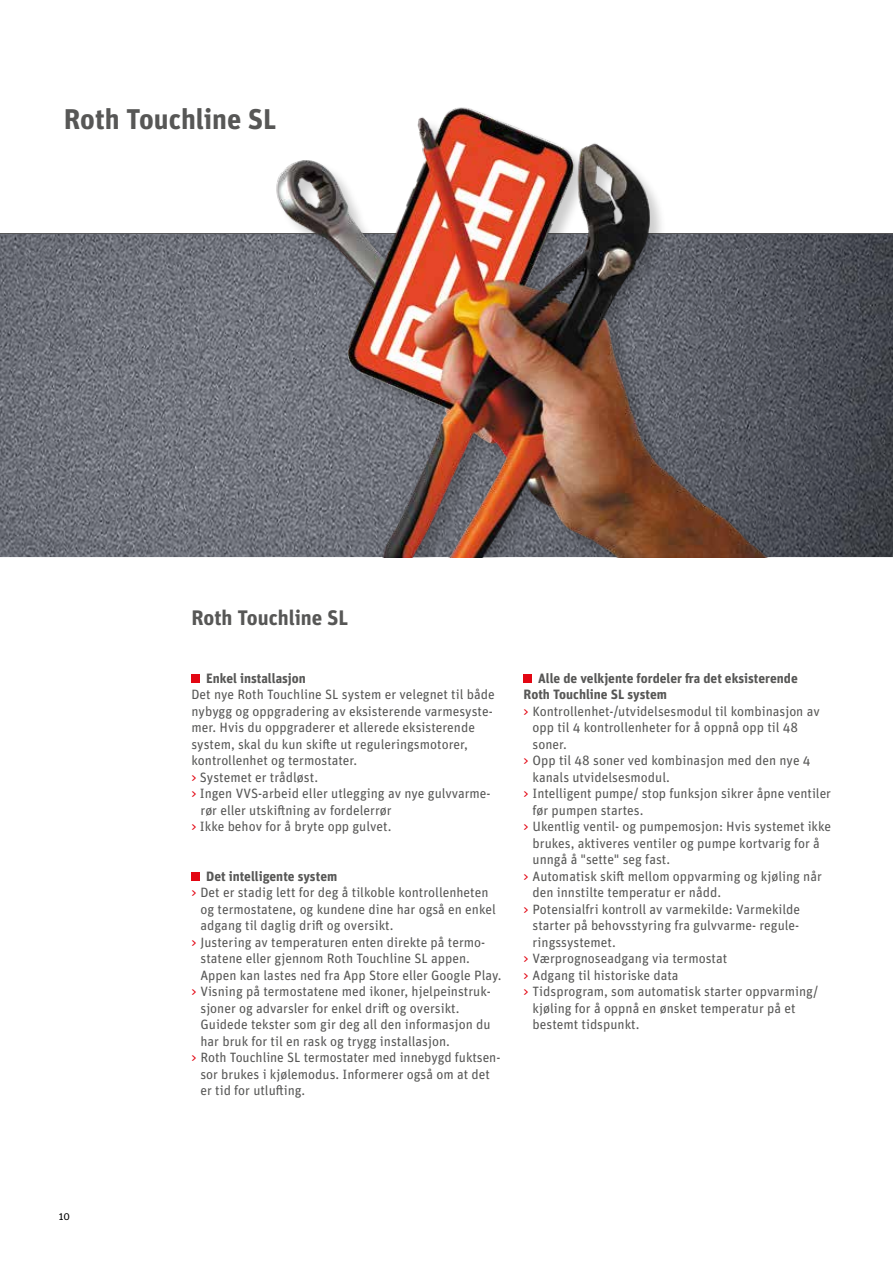
<style>
.page{position:relative;width:893px;height:1263px;background:#fff}
.page>*{position:absolute;margin:0;border:0;box-sizing:border-box;transform-origin:0 0}
.t1{font:700 28.5px "Unit OT";color:#575756}
.t2{font:700 21px "Unit OT";color:#575756}
.t3{font:13.5px "Unit OT";color:#575756}
.t4{font:700 13.5px "Unit OT";color:#575756}
.t5{font:10.5px "Unit OT";color:#000}
.s1{color:#e30613}
</style>
<div class="page">
<img style="left:0;top:234px;width:893px;height:323px">
<img style="left:272px;top:107px;width:574px;height:450px">
<div style="left:191px;top:674px;width:9px;height:9px;background:#e30613"></div>
<div style="left:191px;top:872px;width:9px;height:9px;background:#e30613"></div>
<div style="left:523px;top:674px;width:9px;height:9px;background:#e30613"></div>
<h1 class="t1" style="left:64px;top:100px;width:214px">Roth Touchline SL</h1>
<p class="t5" style="left:59px;top:1210px;width:13px">10</p>
<h2 class="t2" style="left:191px;top:604px;width:158px">Roth Touchline SL</h2>
<p class="t4" style="left:206px;top:669px;width:101px">Enkel installasjon</p>
<p class="t3" style="left:191px;top:686px;width:305px">Det nye Roth Touchline SL system er velegnet til både</p>
<p class="t3" style="left:191px;top:702px;width:303px">nybygg og oppgradering av eksisterende varmesyste-</p>
<p class="t3" style="left:191px;top:719px;width:285px">mer. Hvis du oppgraderer et allerede eksisterende</p>
<p class="t3" style="left:191px;top:735px;width:278px">system, skal du kun skifte ut reguleringsmotorer,</p>
<p class="t3" style="left:191px;top:752px;width:167px">kontrollenhet og termostater.</p>
<p class="t3" style="left:191px;top:768px;width:128px"><span class="s1">&gt;</span> Systemet er trådløst.</p>
<p class="t3" style="left:191px;top:785px;width:301px"><span class="s1">&gt;</span> Ingen VVS-arbeid eller utlegging av nye gulvvarme-</p>
<p class="t3" style="left:200px;top:801px;width:193px">rør eller utskiftning av fordelerrør</p>
<p class="t3" style="left:191px;top:818px;width:202px"><span class="s1">&gt;</span> Ikke behov for å bryte opp gulvet.</p>
<p class="t4" style="left:206px;top:867px;width:133px">Det intelligente system</p>
<p class="t3" style="left:191px;top:884px;width:298px"><span class="s1">&gt;</span> Det er stadig lett for deg å tilkoble kontrollenheten</p>
<p class="t3" style="left:200px;top:900px;width:297px">og termostatene, og kundene dine har også en enkel</p>
<p class="t3" style="left:200px;top:917px;width:195px">adgang til daglig drift og oversikt.</p>
<p class="t3" style="left:191px;top:933px;width:295px"><span class="s1">&gt;</span> Justering av temperaturen enten direkte på termo-</p>
<p class="t3" style="left:200px;top:950px;width:271px">statene eller gjennom Roth Touchline SL appen.</p>
<p class="t3" style="left:200px;top:966px;width:303px">Appen kan lastes ned fra App Store eller Google Play.</p>
<p class="t3" style="left:191px;top:983px;width:301px"><span class="s1">&gt;</span> Visning på termostatene med ikoner, hjelpeinstruk-</p>
<p class="t3" style="left:200px;top:999px;width:261px">sjoner og advarsler for enkel drift og oversikt.</p>
<p class="t3" style="left:200px;top:1016px;width:292px">Guidede tekster som gir deg all den informasjon du</p>
<p class="t3" style="left:200px;top:1032px;width:251px">har bruk for til en rask og trygg installasjon.</p>
<p class="t3" style="left:191px;top:1049px;width:310px"><span class="s1">&gt;</span> Roth Touchline SL termostater med innebygd fuktsen-</p>
<p class="t3" style="left:200px;top:1065px;width:291px">sor brukes i kjølemodus. Informerer også om at det</p>
<p class="t3" style="left:200px;top:1082px;width:106px">er tid for utlufting.</p>
<p class="t4" style="left:538px;top:669px;width:261px">Alle de velkjente fordeler fra det eksisterende</p>
<p class="t4" style="left:523px;top:686px;width:145px">Roth Touchline SL system</p>
<p class="t3" style="left:523px;top:702px;width:298px"><span class="s1">&gt;</span> Kontrollenhet-/utvidelsesmodul til kombinasjon av</p>
<p class="t3" style="left:532px;top:719px;width:267px">opp til 4 kontrollenheter for å oppnå opp til 48</p>
<p class="t3" style="left:532px;top:735px;width:36px">soner.</p>
<p class="t3" style="left:523px;top:752px;width:289px"><span class="s1">&gt;</span> Opp til 48 soner ved kombinasjon med den nye 4</p>
<p class="t3" style="left:532px;top:768px;width:139px">kanals utvidelsesmodul.</p>
<p class="t3" style="left:523px;top:785px;width:309px"><span class="s1">&gt;</span> Intelligent pumpe/ stop funksjon sikrer åpne ventiler</p>
<p class="t3" style="left:532px;top:801px;width:112px">før pumpen startes.</p>
<p class="t3" style="left:523px;top:818px;width:309px"><span class="s1">&gt;</span> Ukentlig ventil- og pumpemosjon: Hvis systemet ikke</p>
<p class="t3" style="left:532px;top:834px;width:289px">brukes, aktiveres ventiler og pumpe kortvarig for å</p>
<p class="t3" style="left:532px;top:851px;width:139px">unngå å "sette" seg fast.</p>
<p class="t3" style="left:523px;top:867px;width:300px"><span class="s1">&gt;</span> Automatisk skift mellom oppvarming og kjøling når</p>
<p class="t3" style="left:532px;top:884px;width:190px">den innstilte temperatur er nådd.</p>
<p class="t3" style="left:523px;top:900px;width:278px"><span class="s1">&gt;</span> Potensialfri kontroll av varmekilde: Varmekilde</p>
<p class="t3" style="left:532px;top:917px;width:268px">starter på behovsstyring fra gulvvarme- regule-</p>
<p class="t3" style="left:532px;top:933px;width:85px">ringssystemet.</p>
<p class="t3" style="left:523px;top:950px;width:205px"><span class="s1">&gt;</span> Værprognoseadgang via termostat</p>
<p class="t3" style="left:523px;top:966px;width:157px"><span class="s1">&gt;</span> Adgang til historiske data</p>
<p class="t3" style="left:523px;top:983px;width:296px"><span class="s1">&gt;</span> Tidsprogram, som automatisk starter oppvarming/</p>
<p class="t3" style="left:532px;top:999px;width:264px">kjøling for å oppnå en ønsket temperatur på et</p>
<p class="t3" style="left:532px;top:1016px;width:109px">bestemt tidspunkt.</p>
</div>
